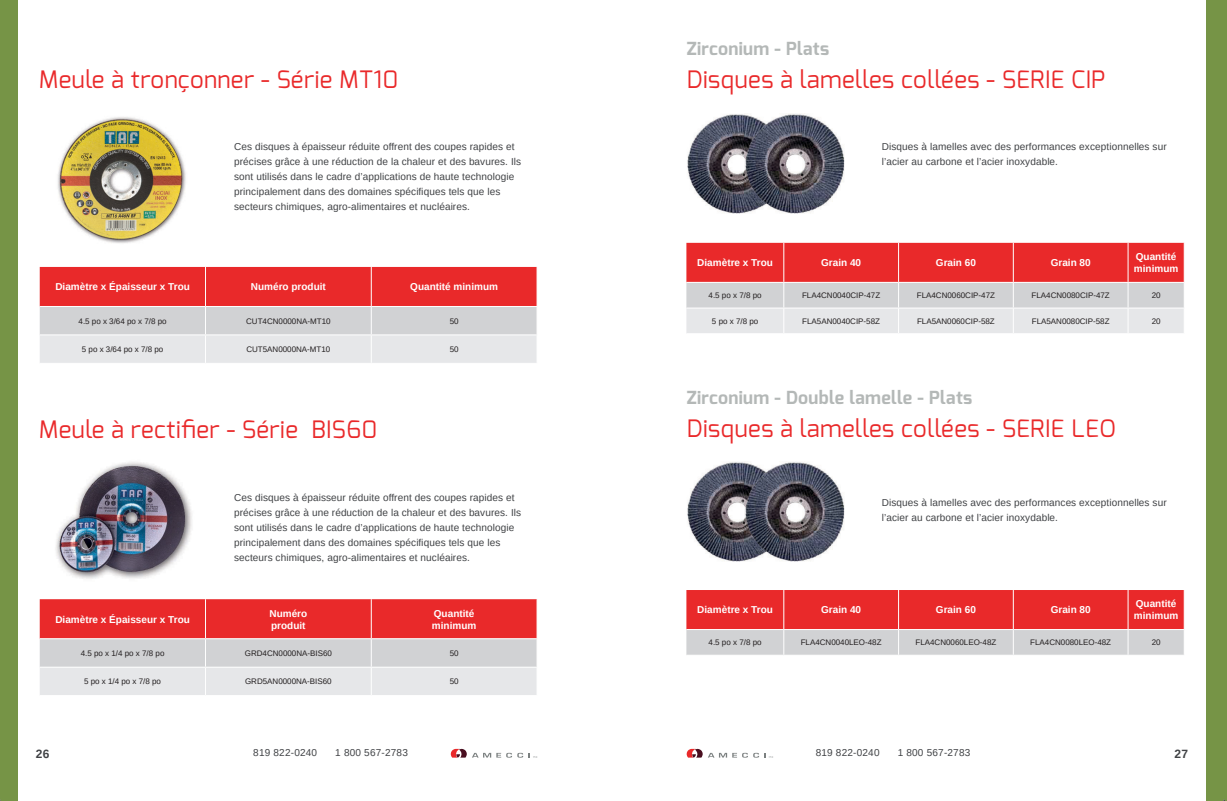
<style>
.page{position:relative;width:1227px;height:801px;background:#fff}
.page>*{position:absolute;margin:0;border:0;box-sizing:border-box;transform-origin:0 0}
.t1{font:24px "Exo";letter-spacing:.02em;color:#e9292a}
.t2{font:700 18px "Exo";letter-spacing:.02em;color:#b4b8b7}
.t3{font:700 12px "Arimo";color:#404245}
.t4{font:10px/15px "Arimo";letter-spacing:.01em;color:#404245}
.t5{font:700 10px/12px "Arimo";color:#fff}
.t6{font:8px "Arimo";color:#231f20}
</style>
<div class="page">
<svg style="left:687px;top:748px;width:86px;height:9px"></svg>
<svg style="left:451px;top:748px;width:86px;height:9px"></svg>
<div style="left:0;top:0;width:18px;height:801px;background:#769446"></div>
<svg style="left:40px;top:267px;width:497px;height:96px;background:#e19496"></svg>
<svg style="left:40px;top:599px;width:497px;height:96px;background:#e19596"></svg>
<div style="left:1206px;top:0;width:21px;height:801px;background:#769446"></div>
<svg style="left:686px;top:243px;width:498px;height:90px;background:#e29092"></svg>
<svg style="left:686px;top:590px;width:498px;height:64px;background:#e06d6e"></svg>
<img style="left:687px;top:114px;width:158px;height:100px">
<img style="left:687px;top:461px;width:58px;height:101px">
<img style="left:745px;top:114px;width:42px;height:100px">
<img style="left:787px;top:462px;width:58px;height:100px">
<img style="left:745px;top:463px;width:42px;height:98px">
<img style="left:57px;top:117px;width:129px;height:126px">
<img style="left:56px;top:462px;width:136px;height:117px">
<h1 class="t1" style="left:39px;top:64px;width:360px">Meule à tronçonner - Série MT10</h1>
<p class="t4" style="left:234px;top:139px;width:288px">Ces disques à épaisseur réduite offrent des coupes rapides et précises grâce à une réduction de la chaleur et des bavures. Ils sont utilisés dans le cadre d’applications de haute technologie principalement dans des domaines spécifiques tels que les secteurs chimiques, agro-alimentaires et nucléaires.</p>
<p class="t5" style="left:55px;top:281px;width:136px">Diamètre x Épaisseur x Trou</p>
<p class="t5" style="left:251px;top:281px;width:77px">Numéro produit</p>
<p class="t5" style="left:410px;top:281px;width:89px">Quantité minimum</p>
<p class="t6" style="left:79px;top:316px;width:89px">4.5 po x 3/64 po x 7/8 po</p>
<p class="t6" style="left:246px;top:316px;width:86px">CUT4CN0000NA-MT10</p>
<p class="t6" style="left:450px;top:316px;width:10px">50</p>
<p class="t6" style="left:82px;top:344px;width:83px">5 po x 3/64 po x 7/8 po</p>
<p class="t6" style="left:246px;top:344px;width:86px">CUT5AN0000NA-MT10</p>
<p class="t6" style="left:450px;top:344px;width:10px">50</p>
<h1 class="t1" style="left:39px;top:413px;width:339px">Meule à rectifier - Série BIS60</h1>
<p class="t4" style="left:234px;top:490px;width:288px">Ces disques à épaisseur réduite offrent des coupes rapides et précises grâce à une réduction de la chaleur et des bavures. Ils sont utilisés dans le cadre d’applications de haute technologie principalement dans des domaines spécifiques tels que les secteurs chimiques, agro-alimentaires et nucléaires.</p>
<p class="t5" style="left:55px;top:613px;width:136px">Diamètre x Épaisseur x Trou</p>
<p class="t5" style="left:269px;top:607px;width:39px">Numéro produit</p>
<p class="t5" style="left:432px;top:607px;width:46px">Quantité minimum</p>
<p class="t6" style="left:81px;top:648px;width:85px">4.5 po x 1/4 po x 7/8 po</p>
<p class="t6" style="left:245px;top:648px;width:89px">GRD4CN0000NA-BIS60</p>
<p class="t6" style="left:450px;top:648px;width:10px">50</p>
<p class="t6" style="left:84px;top:676px;width:78px">5 po x 1/4 po x 7/8 po</p>
<p class="t6" style="left:245px;top:676px;width:88px">GRD5AN0000NA-BIS60</p>
<p class="t6" style="left:450px;top:676px;width:10px">50</p>
<h2 class="t2" style="left:687px;top:37px;width:144px">Zirconium - Plats</h2>
<h1 class="t1" style="left:687px;top:64px;width:420px">Disques à lamelles collées - SERIE CIP</h1>
<p class="t4" style="left:882px;top:139px;width:286px">Disques à lamelles avec des performances exceptionnelles sur l’acier au carbone et l’acier inoxydable.</p>
<p class="t5" style="left:697px;top:257px;width:77px">Diamètre x Trou</p>
<p class="t5" style="left:821px;top:257px;width:42px">Grain 40</p>
<p class="t5" style="left:936px;top:257px;width:42px">Grain 60</p>
<p class="t5" style="left:1050px;top:257px;width:42px">Grain 80</p>
<p class="t5" style="left:1134px;top:251px;width:46px">Quantité minimum</p>
<p class="t6" style="left:708px;top:290px;width:54px">4.5 po x 7/8 po</p>
<p class="t6" style="left:802px;top:290px;width:79px">FLA4CN0040CIP-47Z</p>
<p class="t6" style="left:917px;top:290px;width:79px">FLA4CN0060CIP-47Z</p>
<p class="t6" style="left:1031px;top:290px;width:79px">FLA4CN0080CIP-47Z</p>
<p class="t6" style="left:1151px;top:290px;width:10px">20</p>
<p class="t6" style="left:712px;top:316px;width:47px">5 po x 7/8 po</p>
<p class="t6" style="left:802px;top:316px;width:79px">FLA5AN0040CIP-58Z</p>
<p class="t6" style="left:917px;top:316px;width:79px">FLA5AN0060CIP-58Z</p>
<p class="t6" style="left:1032px;top:316px;width:79px">FLA5AN0080CIP-58Z</p>
<p class="t6" style="left:1151px;top:316px;width:10px">20</p>
<h2 class="t2" style="left:687px;top:386px;width:287px">Zirconium - Double lamelle - Plats</h2>
<h1 class="t1" style="left:687px;top:412px;width:430px">Disques à lamelles collées - SERIE LEO</h1>
<p class="t4" style="left:882px;top:494px;width:286px">Disques à lamelles avec des performances exceptionnelles sur l’acier au carbone et l’acier inoxydable.</p>
<p class="t5" style="left:697px;top:604px;width:77px">Diamètre x Trou</p>
<p class="t5" style="left:821px;top:604px;width:42px">Grain 40</p>
<p class="t5" style="left:936px;top:604px;width:42px">Grain 60</p>
<p class="t5" style="left:1050px;top:604px;width:42px">Grain 80</p>
<p class="t5" style="left:1134px;top:598px;width:46px">Quantité minimum</p>
<p class="t6" style="left:708px;top:637px;width:54px">4.5 po x 7/8 po</p>
<p class="t6" style="left:801px;top:637px;width:82px">FLA4CN0040LEO-48Z</p>
<p class="t6" style="left:915px;top:637px;width:82px">FLA4CN0060LEO-48Z</p>
<p class="t6" style="left:1030px;top:637px;width:82px">FLA4CN0080LEO-48Z</p>
<p class="t6" style="left:1151px;top:637px;width:10px">20</p>
<p class="t3" style="left:36px;top:745px;width:15px">26</p>
<p class="t4" style="left:253px;top:745px;width:65px">819 822-0240</p>
<p class="t4" style="left:335px;top:745px;width:74px">1 800 567-2783</p>
<p class="t4" style="left:816px;top:745px;width:65px">819 822-0240</p>
<p class="t4" style="left:898px;top:745px;width:74px">1 800 567-2783</p>
<p class="t3" style="left:1174px;top:745px;width:15px">27</p>
</div>
